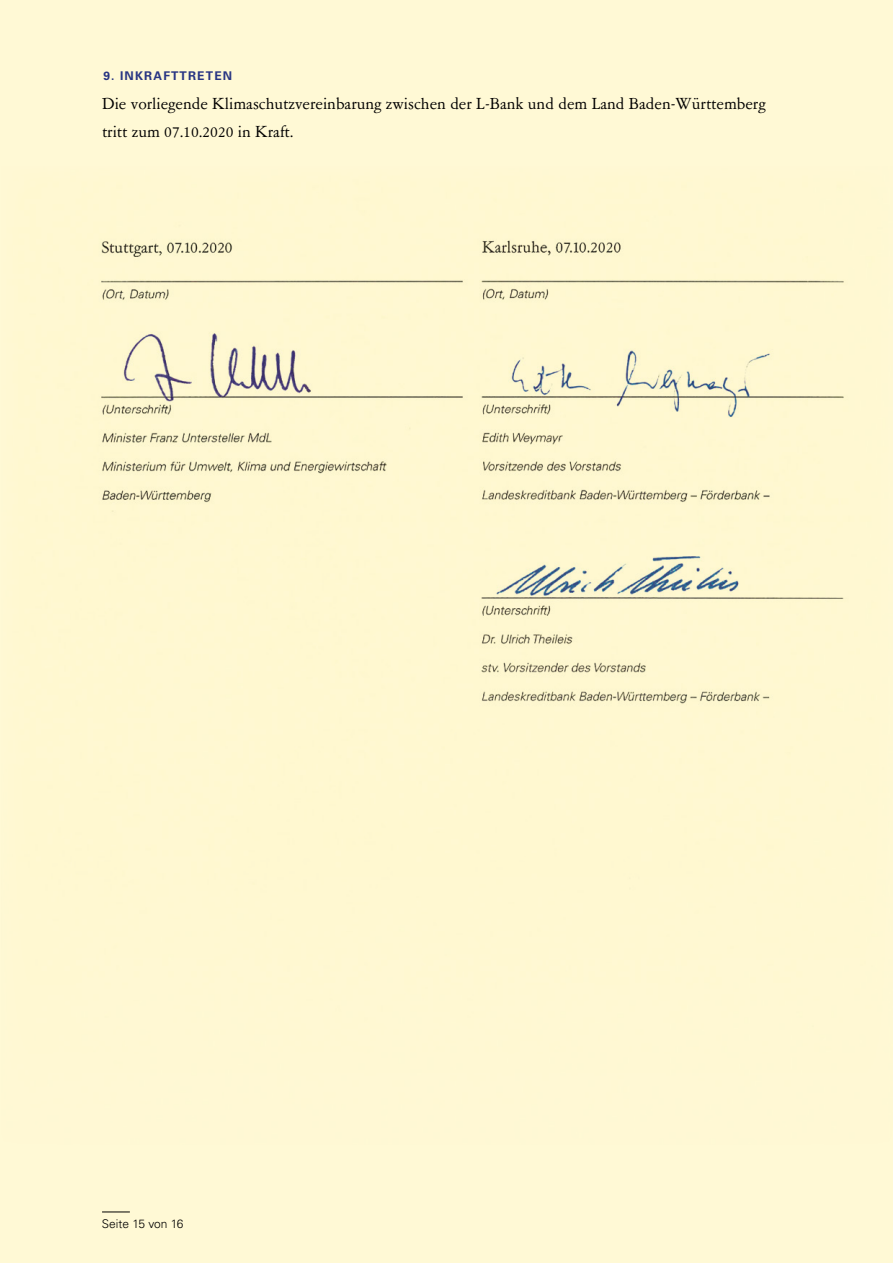
<style>
.page{position:relative;width:893px;height:1263px;background:#fff9d5}
.page>*{position:absolute;margin:0;border:0;box-sizing:border-box;transform-origin:0 0}
.P_Fließtext{font:18px/28.8px "Garamont Amst SB";color:#000}
.t1{font:700 12px "Univers LT Pro 65";letter-spacing:.1em;color:#283583}
.t2{font:300 12px "Univers LT Pro 45";color:#000}
</style>
<div class="page">
<svg style="left:102px;top:1211px;width:28px;height:1px"></svg>
<img style="left:101px;top:240px;width:743px;height:464px">
<h2 class="t1" style="left:103px;top:68px;width:130px">9. INKRAFTTRETEN</h2>
<p class="P_Fließtext" style="left:102px;top:90px;width:665px">Die vorliegende Klimaschutzvereinbarung zwischen der L-Bank und dem Land Baden-Württemberg tritt zum 07.10.2020 in Kraft.</p>
<p class="t2" style="left:102px;top:1216px;width:83px">Seite 15 von 16</p>
</div>
